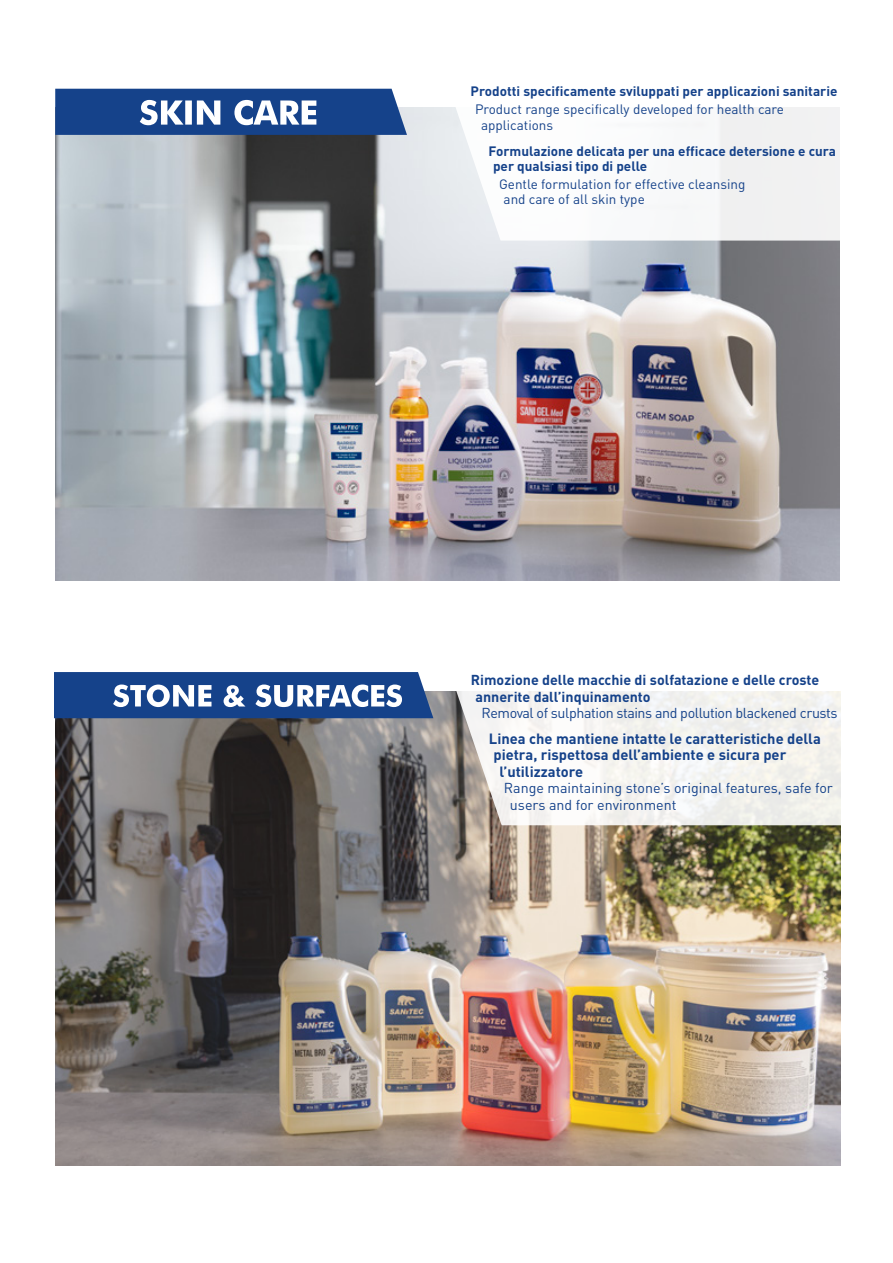
<style>
.page{position:relative;width:893px;height:1263px;background:#fff}
.page>*{position:absolute;margin:0;border:0;box-sizing:border-box;transform-origin:0 0}
.t1{font:700 14.7px "DIN";color:#15428a}
.t2{font:700 14.25px/16.5px "DIN";color:#15428a}
.t3{font:14.25px/16.5px "DIN";color:#15428a}
.t4{font:14.25px "DIN";letter-spacing:-.02em;color:#15428a}
.t5{font:700 13.5px/15px "DIN";color:#15428a}
.t6{font:13.5px/16.5px "DIN";color:#15428a}
</style>
<div class="page">
<img style="left:55px;top:692px;width:785px;height:473px">
<svg style="left:450px;top:691px;width:391px;height:134px;fill:#f4f3ef"></svg>
<img style="left:55px;top:107px;width:785px;height:473px">
<svg style="left:448px;top:107px;width:392px;height:134px"></svg>
<svg style="left:55px;top:89px;width:352px;height:46px;background:#3c619d"></svg>
<svg style="left:54px;top:672px;width:379px;height:46px"></svg>
<p class="t5" style="left:471px;top:83px;width:368px">Prodotti specificamente sviluppati per applicazioni sanitarie</p>
<p class="t6" style="left:481px;top:100px;width:304px;text-indent:-6px">Product range specifically developed for health care applications</p>
<p class="t5" style="left:493px;top:143px;width:345px;text-indent:-4px">Formulazione delicata per una efficace detersione e cura per qualsiasi tipo di pelle</p>
<p class="t6" style="left:504px;top:176px;width:243px;line-height:15px;text-indent:-4px">Gentle formulation for effective cleansing and care of all skin type</p>
<p class="t2" style="left:475px;top:671px;width:345px;text-indent:-5px">Rimozione delle macchie di solfatazione e delle croste annerite dall’inquinamento</p>
<p class="t4" style="left:481px;top:704px;width:358px">Removal of sulphation stains and pollution blackened crusts</p>
<p class="t1" style="left:489px;top:729px;width:333px">Linea che mantiene intatte le caratteristiche della</p>
<p class="t1" style="left:493px;top:745px;width:294px">pietra, rispettosa dell’ambiente e sicura per</p>
<p class="t1" style="left:499px;top:762px;width:85px">l’utilizzatore</p>
<p class="t3" style="left:510px;top:780px;width:324px;text-indent:-6px">Range maintaining stone’s original features, safe for users and for environment</p>
</div>
